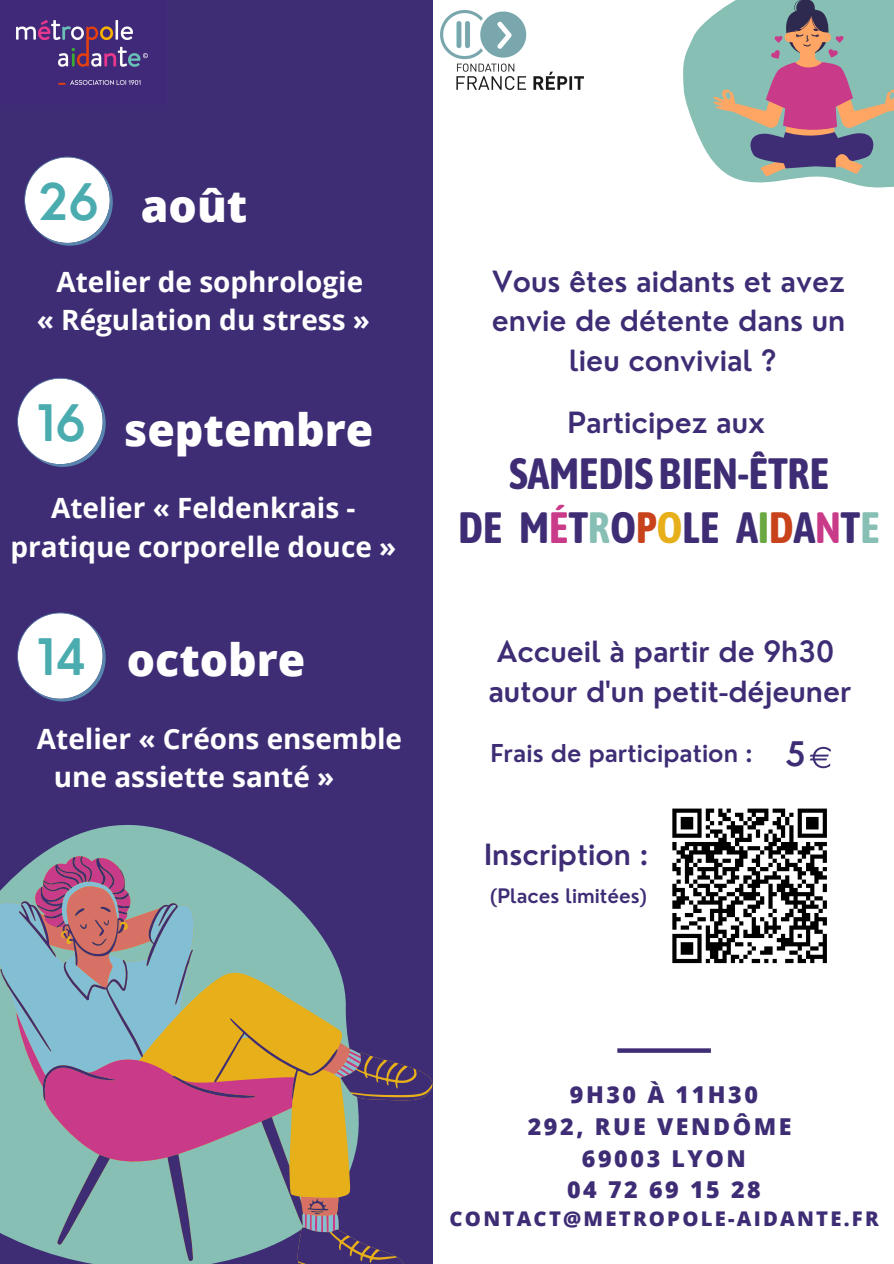
<style>
.page{position:relative;width:894px;height:1264px;background:#fff}
.page>*{position:absolute;margin:0;border:0;box-sizing:border-box;transform-origin:0 0}
.t1{font:600 49.05px "Nourd";color:#4bacaf}
.t2{font:800 44.55px "Open Sans";color:#fff}
.t3{font:700 43.65px "Asap Condensed";letter-spacing:-.01em;color:#3e2d75}
.t4{font:600 33px "Nourd";color:#3e2d75}
.t5{font:600 28.5px "Nourd";color:#3e2d75}
.t6{font:700 27.9px/38.2px "Open Sans";color:#fff;text-align:center}
.t7{font:600 24px "Nourd";color:#3e2d75}
.t8{font:800 23.25px "Open Sans";letter-spacing:.11em;color:#3e2d75}
.t9{font:800 20.25px "Open Sans";letter-spacing:.11em;color:#3e2d75}
.t10{font:600 19.5px "Nourd";color:#3e2d75}
.s1{color:#c93a89}
.s2{color:#87bfb4}
.s3{color:#c8421b}
.s4{color:#e7af19}
.s5{color:#6aa842}
</style>
<div class="page">
<div style="left:0;top:0;width:432px;height:1263px;background:#3e2d75"></div>
<svg style="left:40px;top:824px;width:188px;height:31px;fill:#87bfb4"></svg>
<svg style="left:683px;top:0;width:210px;height:188px"></svg>
<svg style="left:0;top:856px;width:432px;height:407px"></svg>
<svg style="left:617px;top:1048px;width:93px;height:4px"></svg>
<img style="left:16px;top:20px;width:132px;height:65px">
<svg style="left:809px;top:747px;width:21px;height:21px"></svg>
<svg style="left:672px;top:808px;width:155px;height:156px"></svg>
<svg style="left:24px;top:157px;width:89px;height:89px"></svg>
<img style="left:440px;top:10px;width:143px;height:79px">
<svg style="left:17px;top:378px;width:89px;height:89px"></svg>
<svg style="left:17px;top:612px;width:89px;height:89px"></svg>
<p class="t1" style="left:38px;top:170px;width:63px">26</p>
<p class="t2" style="left:141px;top:175px;width:108px">août</p>
<p class="t6" style="left:37px;top:262px;width:335px">Atelier de sophrologie<br>« Régulation du stress »</p>
<p class="t1" style="left:37px;top:392px;width:51px">16</p>
<p class="t2" style="left:123px;top:398px;width:251px">septembre</p>
<p class="t6" style="left:11px;top:488px;width:387px">Atelier « Feldenkrais - pratique corporelle douce »</p>
<p class="t1" style="left:37px;top:626px;width:51px">14</p>
<p class="t2" style="left:127px;top:628px;width:180px">octobre</p>
<p class="t6" style="left:54px;top:718px;width:349px;text-align:left;text-indent:-17px">Atelier « Créons ensemble une assiette santé »</p>
<p class="t5" style="left:492px;top:263px;width:354px">Vous êtes aidants et avez</p>
<p class="t5" style="left:491px;top:303px;width:355px">envie de détente dans un</p>
<p class="t5" style="left:569px;top:342px;width:209px">lieu convivial ?</p>
<p class="t5" style="left:567px;top:404px;width:199px">Participez aux</p>
<p class="t3" style="left:508px;top:448px;width:322px">SAMEDISBIEN-ÊTRE</p>
<p class="t3" style="left:458px;top:502px;width:423px">DE M<span class="s1">É</span>T<span class="s2">R</span>O<span class="s3">P</span><span class="s4">O</span>LE A<span class="s5">I</span><span class="s3">D</span>A<span class="s1">N</span>T<span class="s2">E</span></p>
<p class="t5" style="left:496px;top:633px;width:339px">Accueil à partir de 9h30</p>
<p class="t5" style="left:488px;top:673px;width:364px">autour d'un petit-déjeuner</p>
<p class="t7" style="left:490px;top:738px;width:264px">Frais de participation :</p>
<p class="t5" style="left:484px;top:836px;width:166px">Inscription :</p>
<p class="t10" style="left:490px;top:883px;width:158px">(Places limitées)</p>
<p class="t4" style="left:784px;top:732px;width:22px">5</p>
<p class="t8" style="left:569px;top:1078px;width:190px">9H30 À 11H30</p>
<p class="t8" style="left:527px;top:1110px;width:265px">292, RUE VENDÔME</p>
<p class="t8" style="left:581px;top:1141px;width:165px">69003 LYON</p>
<p class="t8" style="left:567px;top:1173px;width:195px">04 72 69 15 28</p>
<p class="t9" style="left:449px;top:1204px;width:430px">CONTACT@METROPOLE-AIDANTE.FR</p>
</div>
